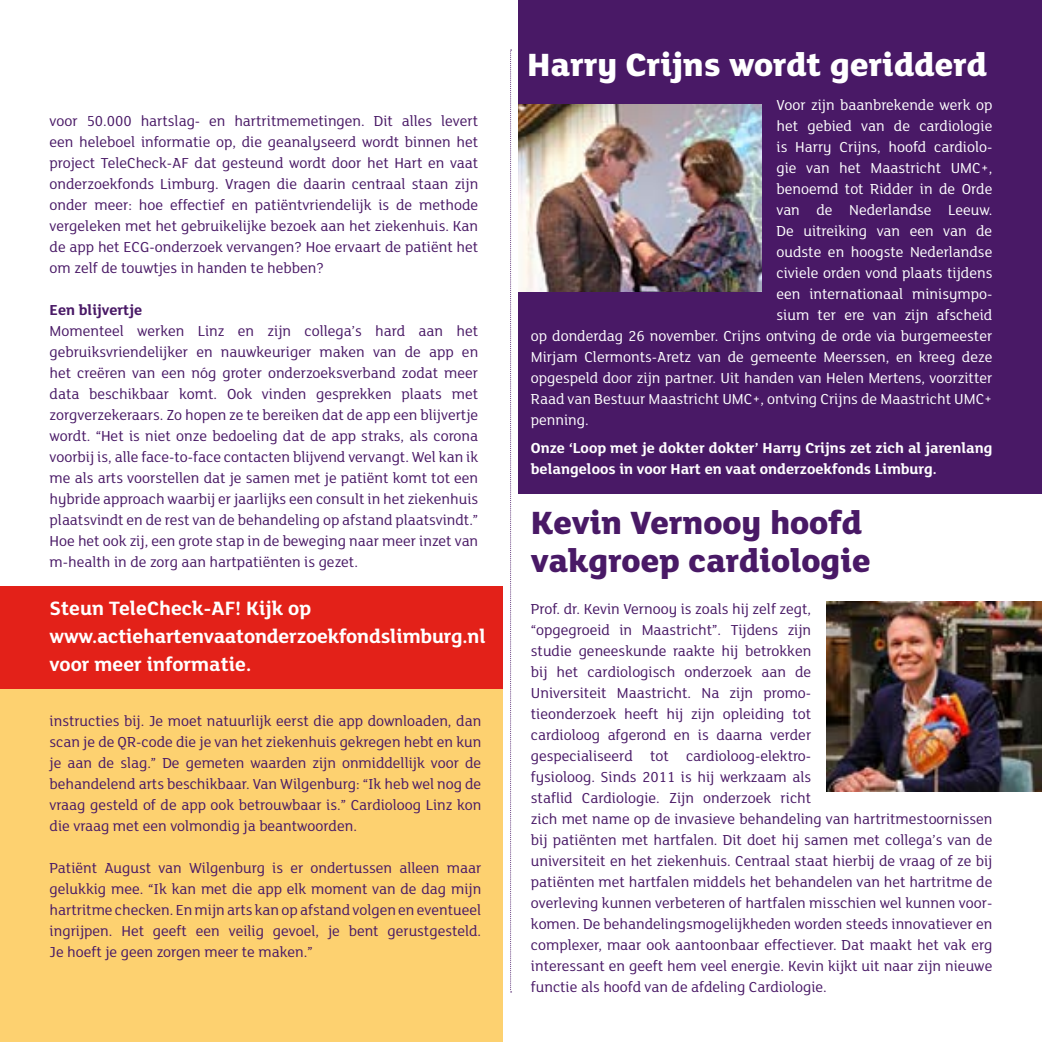
<style>
.page{position:relative;width:1042px;height:1042px;background:#fff}
.page>*{position:absolute;margin:0;border:0;box-sizing:border-box;transform-origin:0 0}
.t1{font:800 35px/38.5px "FS Lola";color:#491966}
.t2{font:800 35px "FS Lola";color:#fff}
.t3{font:700 21px/28px "FS Lola";letter-spacing:-.01em;color:#fff}
.t4{font:15.75px/21px "FS Lola";color:#491966;text-align:justify}
.t5{font:15.75px "FS Lola";color:#fff}
.t6{font:700 15.75px/21px "FS Lola";color:#fff}
.t7{font:700 15.75px "FS Lola";color:#491966}
</style>
<div class="page">
<div style="left:518px;top:0;width:524px;height:494px;background:#491966"></div>
<div style="left:0;top:587px;width:502px;height:102px;background:#e32119"></div>
<svg style="left:510px;top:50px;width:2px;height:942px"></svg>
<img style="left:518px;top:104px;width:243px;height:188px">
<div style="left:0;top:689px;width:502px;height:353px;background:#fdd170"></div>
<img style="left:826px;top:601px;width:216px;height:190px">
<p class="t4" style="left:50px;top:110px;width:430px">voor 50.000 hartslag- en hartritmemetingen. Dit alles levert een heleboel informatie op, die geanalyseerd wordt binnen het project TeleCheck-AF dat gesteund wordt door het Hart en vaat onderzoekfonds Limburg. Vragen die daarin centraal staan zijn onder meer: hoe effectief en patiëntvriendelijk is de methode vergeleken met het gebruikelijke bezoek aan het ziekenhuis. Kan de app het ECG-onderzoek vervangen? Hoe ervaart de patiënt het om zelf de touwtjes in handen te hebben?</p>
<p class="t7" style="left:50px;top:299px;width:94px">Een blijvertje</p>
<p class="t4" style="left:50px;top:320px;width:430px">Momenteel werken Linz en zijn collega’s hard aan het gebruiksvriendelijker en nauwkeuriger maken van de app en het creëren van een nóg groter onderzoeksverband zodat meer data beschikbaar komt. Ook vinden gesprekken plaats met zorgverzekeraars. Zo hopen ze te bereiken dat de app een blijvertje wordt. “Het is niet onze bedoeling dat de app straks, als corona voorbij is, alle face-to-face contacten blijvend vervangt. Wel kan ik me als arts voorstellen dat je samen met je patiënt komt tot een hybride approach waarbij er jaarlijks een consult in het ziekenhuis plaatsvindt en de rest van de behandeling op afstand plaatsvindt.” Hoe het ook zij, een grote stap in de beweging naar meer inzet van m-health in de zorg aan hartpatiënten is gezet.</p>
<h2 class="t3" style="left:50px;top:593px;width:438px">Steun TeleCheck-AF! Kijk op www.actiehartenvaatonderzoekfondslimburg.nl voor meer informatie.</h2>
<p class="t4" style="left:50px;top:710px;width:433px">instructies bij. Je moet natuurlijk eerst die app downloaden, dan scan je de QR-code die je van het ziekenhuis gekregen hebt en kun je aan de slag.” De gemeten waarden zijn onmiddellijk voor de behandelend arts beschikbaar. Van Wilgenburg: “Ik heb wel nog de vraag gesteld of de app ook betrouwbaar is.” Cardioloog Linz kon die vraag met een volmondig ja beantwoorden.</p>
<p class="t4" style="left:50px;top:857px;width:433px">Patiënt August van Wilgenburg is er ondertussen alleen maar gelukkig mee. “Ik kan met die app elk moment van de dag mijn hartritme checken. En mijn arts kan op afstand volgen en eventueel ingrijpen. Het geeft een veilig gevoel, je bent gerustgesteld.<br>Je hoeft je geen zorgen meer te maken.”</p>
<h1 class="t2" style="left:527px;top:40px;width:461px">Harry Crijns wordt geridderd</h1>
<p class="t5" style="left:776px;top:94px;width:217px">Voor zijn baanbrekende werk op</p>
<p class="t5" style="left:776px;top:115px;width:217px">het gebied van de cardiologie</p>
<p class="t5" style="left:776px;top:136px;width:217px">is Harry Crijns, hoofd cardiolo-</p>
<p class="t5" style="left:776px;top:157px;width:217px">gie van het Maastricht UMC+,</p>
<p class="t5" style="left:776px;top:178px;width:217px">benoemd tot Ridder in de Orde</p>
<p class="t5" style="left:776px;top:199px;width:217px">van de Nederlandse Leeuw.</p>
<p class="t5" style="left:776px;top:220px;width:217px">De uitreiking van een van de</p>
<p class="t5" style="left:776px;top:241px;width:217px">oudste en hoogste Nederlandse</p>
<p class="t5" style="left:776px;top:262px;width:217px">civiele orden vond plaats tijdens</p>
<p class="t5" style="left:776px;top:283px;width:217px">een internationaal minisympo-</p>
<p class="t5" style="left:776px;top:304px;width:217px">sium ter ere van zijn afscheid</p>
<p class="t5" style="left:531px;top:325px;width:463px">op donderdag 26 november. Crijns ontving de orde via burgemeester</p>
<p class="t5" style="left:531px;top:346px;width:463px">Mirjam Clermonts-Aretz van de gemeente Meerssen, en kreeg deze</p>
<p class="t5" style="left:531px;top:367px;width:463px">opgespeld door zijn partner. Uit handen van Helen Mertens, voorzitter</p>
<p class="t5" style="left:531px;top:388px;width:463px">Raad van Bestuur Maastricht UMC+, ontving Crijns de Maastricht UMC+</p>
<p class="t5" style="left:531px;top:409px;width:59px">penning.</p>
<p class="t6" style="left:531px;top:436px;width:463px">Onze ‘Loop met je dokter dokter’ Harry Crijns zet zich al jarenlang belangeloos in voor Hart en vaat onderzoekfonds Limburg.</p>
<h1 class="t1" style="left:531px;top:501px;width:341px">Kevin Vernooy hoofd vakgroep cardiologie</h1>
<p class="t4" style="left:531px;top:598px;width:463px;text-align:left">Prof. dr. Kevin Vernooy is zoals hij zelf zegt,<br>“opgegroeid in Maastricht”. Tijdens zijn<br>studie geneeskunde raakte hij betrokken<br>bij het cardiologisch onderzoek aan de<br>Universiteit Maastricht. Na zijn promo-<br>tieonderzoek heeft hij zijn opleiding tot<br>cardioloog afgerond en is daarna verder<br>gespecialiseerd tot cardioloog-elektro-<br>fysioloog. Sinds 2011 is hij werkzaam als<br>staflid Cardiologie. Zijn onderzoek richt<br>zich met name op de invasieve behandeling van hartritmestoornissen bij patiënten met hartfalen. Dit doet hij samen met collega’s van de universiteit en het ziekenhuis. Centraal staat hierbij de vraag of ze bij patiënten met hartfalen middels het behandelen van het hartritme de overleving kunnen verbeteren of hartfalen misschien wel kunnen voor&shy;komen. De behandelingsmogelijkheden worden steeds innovatiever en complexer, maar ook aantoonbaar effectiever. Dat maakt het vak erg interessant en geeft hem veel energie. Kevin kijkt uit naar zijn nieuwe functie als hoofd van de afdeling Cardiologie.</p>
</div>
